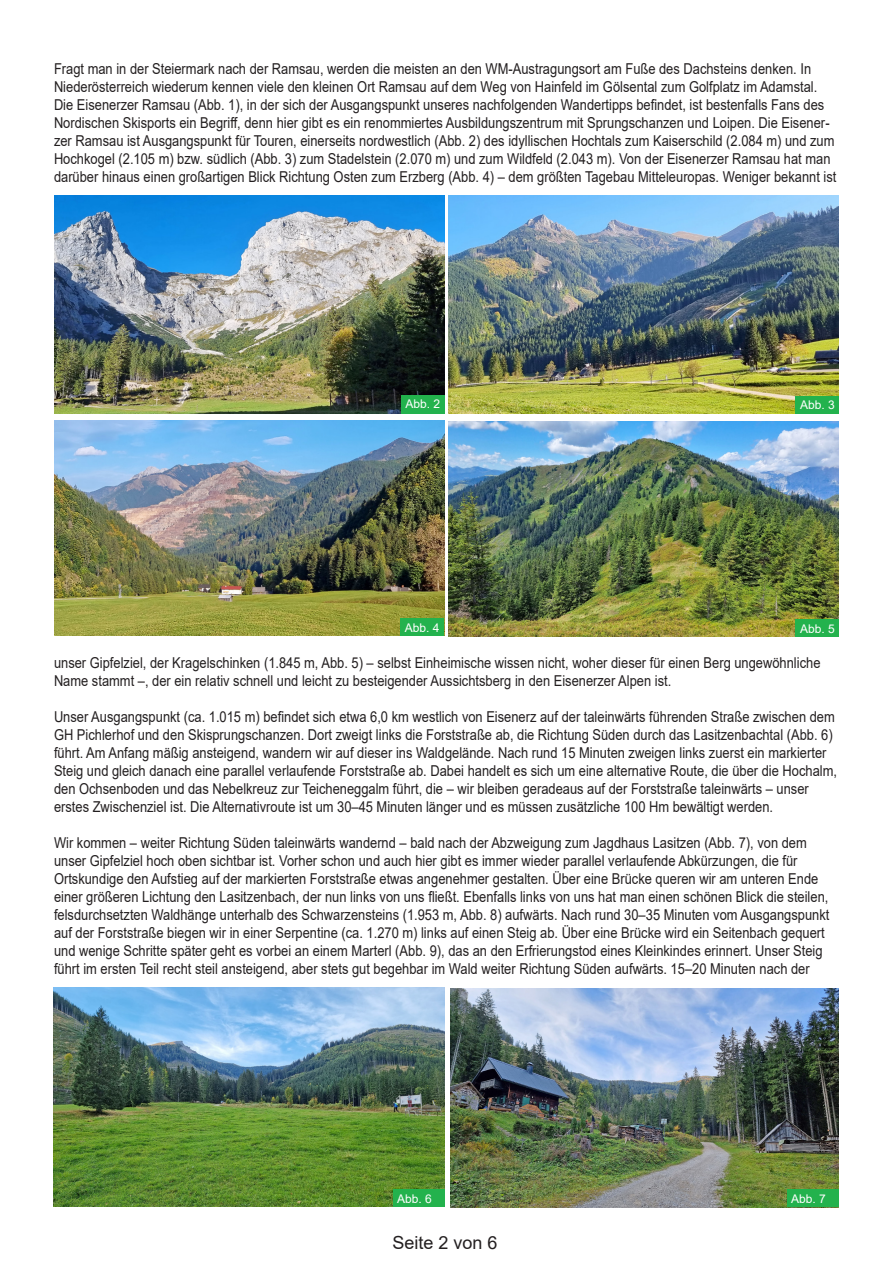
<style>
.page{position:relative;width:893px;height:1263px;background:#fff}
.page>*{position:absolute;margin:0;border:0;box-sizing:border-box;transform-origin:0 0}
.t1{font:18px "Arial";color:#231f20}
.t2{font:15px/18px "Arial";color:#231f20;scale:.86 1}
.t3{font:12px "Arial";color:#fff}
</style>
<div class="page">
<img style="left:54px;top:195px;width:390px;height:219px">
<img style="left:448px;top:195px;width:390px;height:219px">
<img style="left:54px;top:421px;width:391px;height:215px">
<img style="left:448px;top:422px;width:391px;height:215px">
<div style="left:401px;top:619px;width:43px;height:17px;background:#23b24d"></div>
<div style="left:796px;top:396px;width:43px;height:17px;background:#23b24d"></div>
<div style="left:796px;top:620px;width:43px;height:17px;background:#23b24d"></div>
<div style="left:401px;top:395px;width:43px;height:19px;background:#23b24d"></div>
<img style="left:54px;top:988px;width:390px;height:219px">
<img style="left:451px;top:988px;width:387px;height:219px">
<div style="left:393px;top:1190px;width:51px;height:17px;background:#23b24d"></div>
<div style="left:787px;top:1190px;width:51px;height:17px;background:#23b24d"></div>
<p class="t2" style="left:54px;top:59px;width:911px">Fragt man in der Steiermark nach der Ramsau, werden die meisten an den WM-Austragungsort am Fuße des Dachsteins denken. In Niederösterreich wiederum kennen viele den kleinen Ort Ramsau auf dem Weg von Hainfeld im Gölsental zum Golfplatz im Adamstal.<br>Die Eisenerzer Ramsau (Abb. 1), in der sich der Ausgangspunkt unseres nachfolgenden Wandertipps befindet, ist bestenfalls Fans des Nordischen Skisports ein Begriff, denn hier gibt es ein renommiertes Ausbildungszentrum mit Sprungschanzen und Loipen. Die Eisener&shy;zer Ramsau ist Ausgangspunkt für Touren, einerseits nordwestlich (Abb. 2) des idyllischen Hochtals zum Kaiserschild (2.084 m) und zum Hochkogel (2.105 m) bzw. südlich (Abb. 3) zum Stadelstein (2.070 m) und zum Wildfeld (2.043 m). Von der Eisenerzer Ramsau hat man darüber hinaus einen großartigen Blick Richtung Osten zum Erzberg (Abb. 4) – dem größten Tagebau Mitteleuropas. Weniger bekannt ist</p>
<p class="t3" style="left:405px;top:396px;width:36px">Abb. 2</p>
<p class="t3" style="left:405px;top:619px;width:36px">Abb. 4</p>
<p class="t3" style="left:800px;top:397px;width:36px">Abb. 3</p>
<p class="t3" style="left:800px;top:620px;width:36px">Abb. 5</p>
<p class="t2" style="left:54px;top:653px;width:893px">unser Gipfelziel, der Kragelschinken (1.845 m, Abb. 5) – selbst Einheimische wissen nicht, woher dieser für einen Berg ungewöhnliche<br>Name stammt –, der ein relativ schnell und leicht zu besteigender Aussichtsberg in den Eisenerzer Alpen ist.</p>
<p class="t2" style="left:54px;top:707px;width:912px">Unser Ausgangspunkt (ca. 1.015 m) befindet sich etwa 6,0 km westlich von Eisenerz auf der taleinwärts führenden Straße zwischen dem GH Pichlerhof und den Skisprungschanzen. Dort zweigt links die Forststraße ab, die Richtung Süden durch das Lasitzenbachtal (Abb. 6) führt. Am Anfang mäßig ansteigend, wandern wir auf dieser ins Waldgelände. Nach rund 15 Minuten zweigen links zuerst ein markierter Steig und gleich danach eine parallel verlaufende Forststraße ab. Dabei handelt es sich um eine alternative Route, die über die Hochalm, den Ochsenboden und das Nebelkreuz zur Teicheneggalm führt, die – wir bleiben geradeaus auf der Forststraße taleinwärts – unser erstes Zwischenziel ist. Die Alternativroute ist um 30–45 Minuten länger und es müssen zusätzliche 100 Hm bewältigt werden.</p>
<p class="t2" style="left:54px;top:833px;width:903px">Wir kommen – weiter Richtung Süden taleinwärts wandernd – bald nach der Abzweigung zum Jagdhaus Lasitzen (Abb. 7), von dem unser Gipfelziel hoch oben sichtbar ist. Vorher schon und auch hier gibt es immer wieder parallel verlaufende Abkürzungen, die für Ortskundige den Aufstieg auf der markierten Forststraße etwas angenehmer gestalten. Über eine Brücke queren wir am unteren Ende einer größeren Lichtung den Lasitzenbach, der nun links von uns fließt. Ebenfalls links von uns hat man einen schönen Blick die steilen, felsdurchsetzten Waldhänge unterhalb des Schwarzensteins (1.953 m, Abb. 8) aufwärts. Nach rund 30–35 Minuten vom Ausgangspunkt auf der Forststraße biegen wir in einer Serpentine (ca. 1.270 m) links auf einen Steig ab. Über eine Brücke wird ein Seitenbach gequert und wenige Schritte später geht es vorbei an einem Marterl (Abb. 9), das an den Erfrierungstod eines Kleinkindes erinnert. Unser Steig führt im ersten Teil recht steil ansteigend, aber stets gut begehbar im Wald weiter Richtung Süden aufwärts. 15–20 Minuten nach der</p>
<p class="t3" style="left:397px;top:1190px;width:36px">Abb. 6</p>
<p class="t3" style="left:791px;top:1190px;width:36px">Abb. 7</p>
<p class="t1" style="left:392px;top:1230px;width:107px">Seite 2 von 6</p>
</div>
